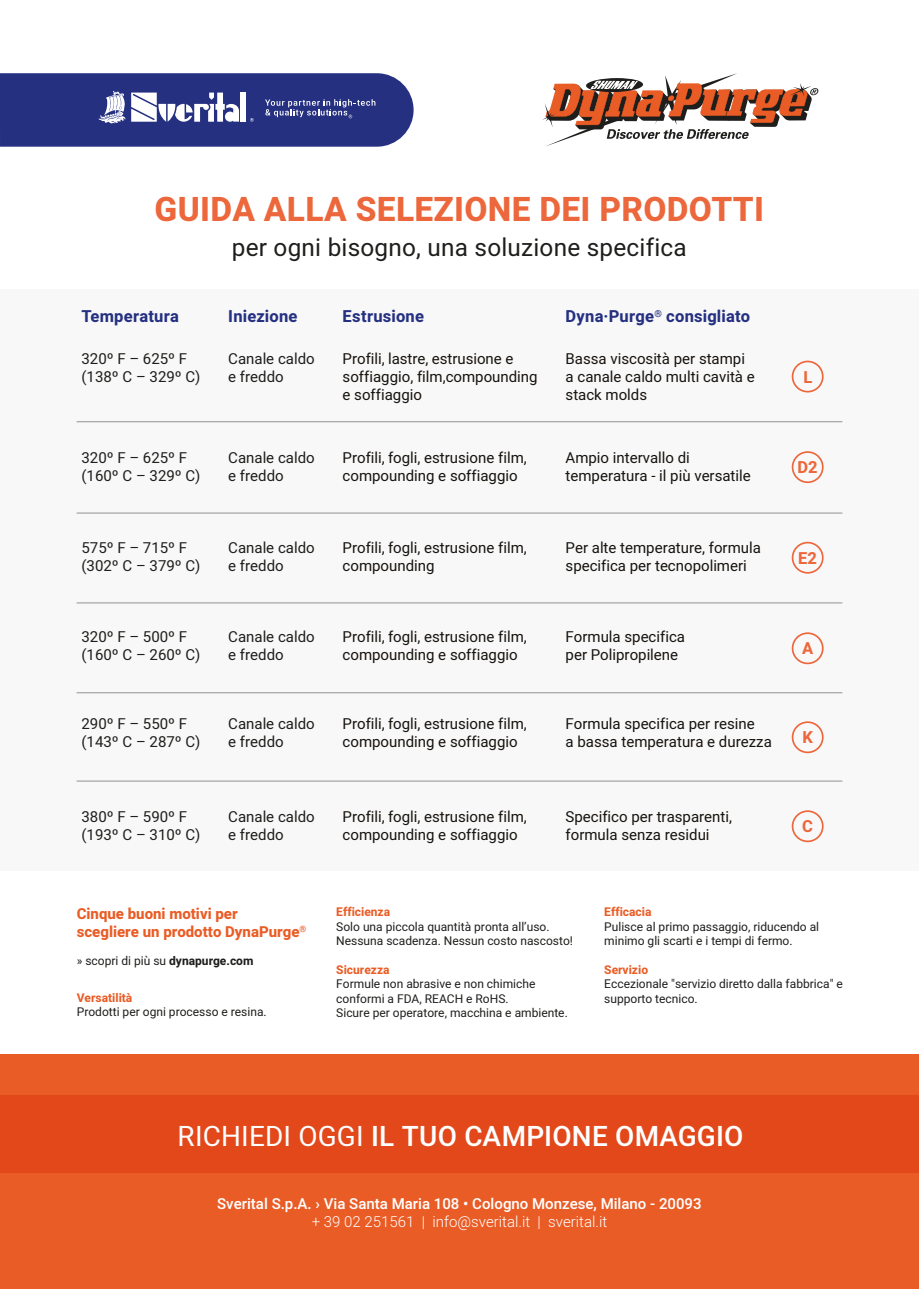
<style>
.page{position:relative;width:919px;height:1289px;background:#fff}
.page>*{position:absolute;margin:0;border:0;box-sizing:border-box;transform-origin:0 0}
.t1{font:800 33.45px "Heebo";letter-spacing:.01em;color:#ec673b}
.t2{font:500 27.9px "Heebo";letter-spacing:.01em;color:#fff}
.t3{font:24.3px "Heebo";letter-spacing:.01em;color:#1e1e1c}
.t4{font:700 16.5px "Heebo";letter-spacing:.01em;color:#253081}
.t5{font:700 16.5px "Heebo";color:#ec673b}
.t6{font:15px/18px "Heebo";color:#17130f}
.t7{font:15px/18px "Heebo";color:#1e1e1c}
.t8{font:500 15px "Heebo";color:#fff}
.t9{font:800 15px/18px "Heebo";color:#ea5c25}
.t10{font:300 15px "Heebo";color:#fff}
.t11{font:12px/14.4px "Heebo";color:#1e1e1c}
.t12{font:700 12px "Heebo";color:#ea5c25}
.s1{font-weight:700}
.s2{font-weight:400}
</style>
<div class="page">
<div style="left:0;top:289px;width:918px;height:581px;background:#f6f6f6"></div>
<div style="left:0;top:1054px;width:918px;height:234px;background:#ea5c25"></div>
<div style="left:0;top:1095px;width:918px;height:77px;background:#e3481a"></div>
<svg style="left:0;top:73px;width:413px;height:74px;background:#3e478f"></svg>
<svg style="left:542px;top:73px;width:276px;height:74px"></svg>
<hr style="left:77px;top:421px;width:765px;height:1px;background:#9e9d9c">
<hr style="left:77px;top:512px;width:765px;height:1px;background:#9e9d9c">
<hr style="left:77px;top:602px;width:765px;height:1px;background:#9e9d9c">
<hr style="left:77px;top:692px;width:765px;height:1px;background:#9e9d9c">
<hr style="left:77px;top:780px;width:765px;height:1px;background:#9e9d9c">
<div style="left:791px;top:360px;width:32px;height:32px;border:2px solid #ec673b;border-radius:50%"></div>
<div style="left:791px;top:451px;width:32px;height:32px;border:2px solid #ec673b;border-radius:50%"></div>
<div style="left:791px;top:542px;width:32px;height:31px;border:2px solid #ec673b;border-radius:50%"></div>
<div style="left:791px;top:632px;width:32px;height:32px;border:2px solid #ec673b;border-radius:50%"></div>
<div style="left:791px;top:721px;width:32px;height:32px;border:2px solid #ec673b;border-radius:50%"></div>
<div style="left:791px;top:810px;width:32px;height:32px;border:2px solid #ec673b;border-radius:50%"></div>
<h1 class="t1" style="left:154px;top:186px;width:611px">GUIDA ALLA SELEZIONE DEI PRODOTTI</h1>
<h3 class="t3" style="left:232px;top:230px;width:456px">per ogni bisogno, una soluzione specifica</h3>
<p class="t4" style="left:81px;top:305px;width:99px">Temperatura</p>
<p class="t4" style="left:228px;top:305px;width:71px">Iniezione</p>
<p class="t4" style="left:342px;top:305px;width:83px">Estrusione</p>
<p class="t4" style="left:565px;top:305px;width:186px">Dyna·Purge<sup>®</sup> consigliato</p>
<p class="t7" style="left:81px;top:350px;width:120px">320º F – 625º F (138º C – 329º C)</p>
<p class="t7" style="left:228px;top:350px;width:88px">Canale caldo e freddo</p>
<p class="t6" style="left:342px;top:350px;width:196px">Profili, lastre, estrusione e soffiaggio, film,compounding e soffiaggio</p>
<p class="t6" style="left:565px;top:350px;width:191px">Bassa viscosità per stampi a canale caldo multi cavità e stack molds</p>
<p class="t5" style="left:803px;top:365px;width:10px">L</p>
<p class="t7" style="left:81px;top:449px;width:120px">320º F – 625º F (160º C – 329º C)</p>
<p class="t7" style="left:228px;top:449px;width:88px">Canale caldo e freddo</p>
<p class="t6" style="left:342px;top:449px;width:186px">Profili, fogli, estrusione film, compounding e soffiaggio</p>
<p class="t6" style="left:565px;top:449px;width:187px">Ampio intervallo di temperatura - il più versatile</p>
<p class="t5" style="left:797px;top:456px;width:22px">D2</p>
<p class="t7" style="left:81px;top:539px;width:120px">575º F – 715º F (302º C – 379º C)</p>
<p class="t7" style="left:228px;top:539px;width:88px">Canale caldo e freddo</p>
<p class="t6" style="left:342px;top:539px;width:186px">Profili, fogli, estrusione film, compounding</p>
<p class="t6" style="left:565px;top:539px;width:197px">Per alte temperature, formula specifica per tecnopolimeri</p>
<p class="t5" style="left:798px;top:546px;width:21px">E2</p>
<p class="t7" style="left:81px;top:627px;width:120px">320º F – 500º F (160º C – 260º C)</p>
<p class="t7" style="left:228px;top:627px;width:88px">Canale caldo e freddo</p>
<p class="t6" style="left:342px;top:627px;width:186px">Profili, fogli, estrusione film, compounding e soffiaggio</p>
<p class="t6" style="left:565px;top:627px;width:121px">Formula specifica per Polipropilene</p>
<p class="t5" style="left:802px;top:637px;width:13px">A</p>
<p class="t7" style="left:81px;top:714px;width:120px">290º F – 550º F (143º C – 287º C)</p>
<p class="t7" style="left:228px;top:714px;width:88px">Canale caldo e freddo</p>
<p class="t6" style="left:342px;top:714px;width:186px">Profili, fogli, estrusione film, compounding e soffiaggio</p>
<p class="t6" style="left:565px;top:714px;width:208px">Formula specifica per resine<br>a bassa temperatura e durezza</p>
<p class="t5" style="left:802px;top:726px;width:12px">K</p>
<p class="t7" style="left:81px;top:807px;width:120px">380º F – 590º F (193º C – 310º C)</p>
<p class="t7" style="left:228px;top:807px;width:88px">Canale caldo e freddo</p>
<p class="t6" style="left:342px;top:807px;width:186px">Profili, fogli, estrusione film, compounding e soffiaggio</p>
<p class="t6" style="left:565px;top:807px;width:168px">Specifico per trasparenti, formula senza residui</p>
<p class="t5" style="left:802px;top:815px;width:12px">C</p>
<p class="t9" style="left:77px;top:904px;width:231px">Cinque buoni motivi per<br>scegliere un prodotto DynaPurge<sup>®</sup></p>
<p class="t11" style="left:77px;top:953px;width:178px">» scopri di più su <span class="s1">dynapurge.com</span></p>
<p class="t12" style="left:77px;top:989px;width:57px">Versatilità</p>
<p class="t11" style="left:77px;top:1005px;width:191px">Prodotti per ogni processo e resina.</p>
<p class="t12" style="left:336px;top:903px;width:55px">Efficienza</p>
<p class="t11" style="left:336px;top:919px;width:238px">Solo una piccola quantità pronta all’uso.<br>Nessuna scadenza. Nessun costo nascosto!</p>
<p class="t12" style="left:336px;top:961px;width:55px">Sicurezza</p>
<p class="t11" style="left:336px;top:976px;width:233px">Formule non abrasive e non chimiche conformi a FDA, REACH e RoHS.<br>Sicure per operatore, macchina e ambiente.</p>
<p class="t12" style="left:604px;top:903px;width:49px">Efficacia</p>
<p class="t11" style="left:604px;top:919px;width:216px">Pulisce al primo passaggio, riducendo al minimo gli scarti e i tempi di fermo.</p>
<p class="t12" style="left:604px;top:961px;width:45px">Servizio</p>
<p class="t11" style="left:604px;top:976px;width:240px">Eccezionale "servizio diretto dalla fabbrica" e supporto tecnico.</p>
<h2 class="t2" style="left:177px;top:1116px;width:567px"><span class="s2">RICHIEDI OGGI</span> IL TUO CAMPIONE OMAGGIO</h2>
<p class="t8" style="left:217px;top:1192px;width:486px">Sverital S.p.A. › Via Santa Maria 108 • Cologno Monzese, Milano - 20093</p>
<p class="t10" style="left:312px;top:1210px;width:297px">+ 39 02 251561 | info@sverital.it | sverital.it</p>
</div>
